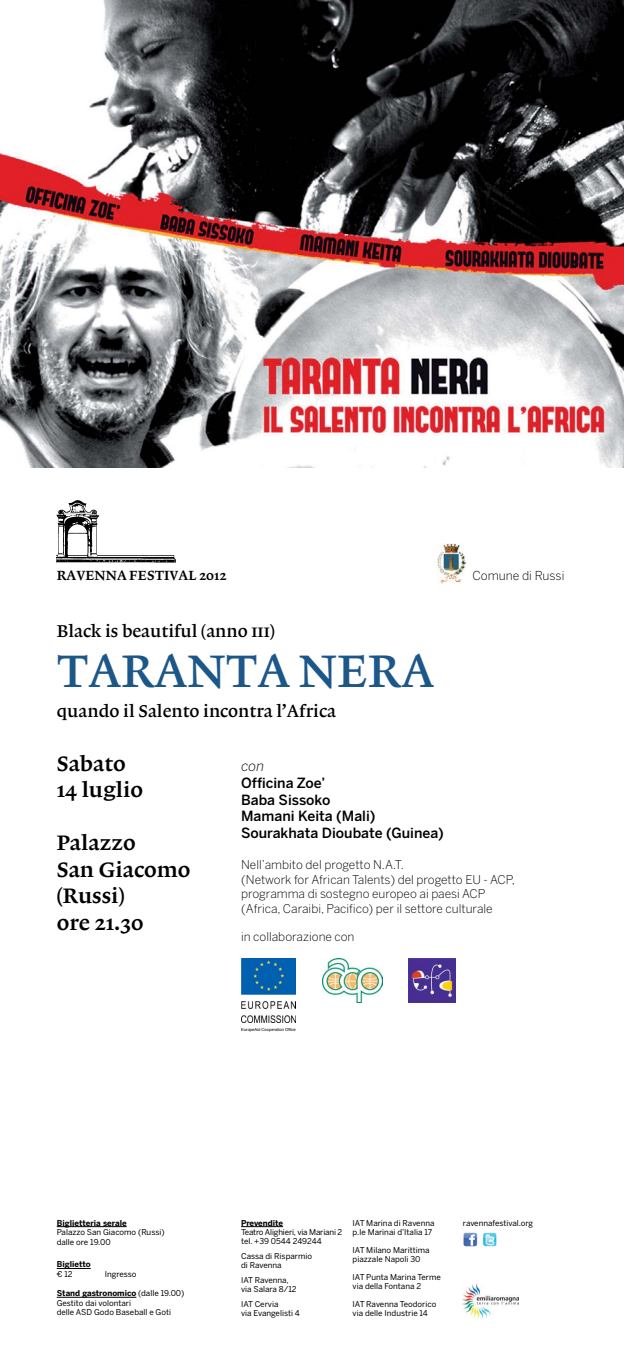
<style>
.page{position:relative;width:624px;height:1361px;background:#fff}
.page>*{position:absolute;margin:0;border:0;box-sizing:border-box;transform-origin:0 0}
.t1{font:48px "Lexicon No 1 Roman B";color:#1c5789}
.t2{font:22px/26.4px "Lexicon No 1 Roman C";color:#000}
.t3{font:18px "Lexicon No 1 Roman B";color:#000}
.t4{font:500 14px/16.8px "Benton Sans";color:#000}
.t5{font:14px "Lexicon No 1 Roman C";color:#000}
.t6{font:italic 300 14px "Benton Sans";color:#000}
.t7{font:300 12.2px "Benton Sans";color:#000}
.t8{font:300 12px/14.4px "Benton Sans";color:#000}
.t9{font:8px/9px "Benton Sans";color:#000}
.t10{font:8px/9px "Benton Sans";letter-spacing:-.02em;color:#000}
.t11{font:700 8px "Benton Sans";color:#000}
.t12{font:4.1px "Helvetica";color:#000}
.s1{font-weight:700}
</style>
<div class="page">
<img style="left:57px;top:500px;width:119px;height:63px">
<hr style="left:241px;top:1226px;width:42px;height:1px;background:#000">
<img style="left:462px;top:1284px;width:56px;height:34px">
<svg style="left:463px;top:1232px;width:9px;height:13px"></svg>
<svg style="left:483px;top:1232px;width:11px;height:13px"></svg>
<img style="left:0;top:0;width:624px;height:468px">
<hr style="left:57px;top:1226px;width:70px;height:1px;background:#000">
<hr style="left:57px;top:1268px;width:34px;height:1px;background:#000">
<hr style="left:57px;top:1297px;width:79px;height:1px;background:#000">
<img style="left:437px;top:543px;width:28px;height:41px">
<img style="left:241px;top:958px;width:55px;height:64px">
<img style="left:322px;top:958px;width:61px;height:44px">
<img style="left:408px;top:958px;width:48px;height:44px">
<h3 class="t5" style="left:57px;top:568px;width:171px">RAVENNA FESTIVAL 2012</h3>
<h3 class="t3" style="left:57px;top:621px;width:220px">Black is beautiful (anno iii)</h3>
<h1 class="t1" style="left:57px;top:644px;width:379px">Taranta Nera</h1>
<h3 class="t3" style="left:57px;top:701px;width:281px">quando il Salento incontra l’Africa</h3>
<h3 class="t7" style="left:472px;top:568px;width:94px">Comune di Russi</h3>
<h2 class="t2" style="left:57px;top:750px;width:88px">Sabato<br>14 luglio</h2>
<h2 class="t2" style="left:57px;top:830px;width:135px">Palazzo<br>San Giacomo (Russi)<br>ore 21.30</h2>
<h3 class="t6" style="left:241px;top:758px;width:24px">con</h3>
<h3 class="t4" style="left:241px;top:774px;width:204px">Officina Zoe’<br>Baba Sissoko<br>Mamani Keita (Mali)<br>Sourakhata Dioubate (Guinea)</h3>
<h3 class="t8" style="left:241px;top:858px;width:275px">Nell’ambito del progetto N.A.T.<br>(Network for African Talents) del progetto EU - ACP, programma di sostegno europeo ai paesi ACP (Africa, Caraibi, Pacifico) per il settore culturale</h3>
<h3 class="t8" style="left:241px;top:930px;width:115px">in collaborazione con</h3>
<p class="t12" style="left:241px;top:1027px;width:56px">EuropeAid Cooperation Office</p>
<p class="t9" style="left:352px;top:1218px;width:83px">IAT Marina di Ravenna p.le Marinai d’Italia 17</p>
<p class="t9" style="left:352px;top:1245px;width:78px">IAT Milano Marittima piazzale Napoli 30</p>
<p class="t9" style="left:352px;top:1272px;width:90px">IAT Punta Marina Terme via della Fontana 2</p>
<p class="t9" style="left:352px;top:1299px;width:85px">IAT Ravenna Teodorico via delle Industrie 14</p>
<p class="t11" style="left:57px;top:1218px;width:71px">Biglietteria serale</p>
<p class="t9" style="left:463px;top:1218px;width:72px">ravennafestival.org</p>
<p class="t9" style="left:57px;top:1227px;width:109px;line-height:9.6px">Palazzo San Giacomo (Russi) dalle ore 19.00</p>
<p class="t11" style="left:57px;top:1259px;width:36px">Biglietto</p>
<p class="t9" style="left:57px;top:1269px;width:17px">€ 12</p>
<p class="t9" style="left:105px;top:1269px;width:33px">Ingresso</p>
<p class="t9" style="left:57px;top:1288px;width:129px;line-height:9.6px"><span class="s1">Stand gastronomico</span> (dalle 19.00)<br>Gestito dai volontari<br>delle ASD Godo Baseball e Goti</p>
<p class="t11" style="left:241px;top:1218px;width:44px">Prevendite</p>
<p class="t10" style="left:241px;top:1227px;width:103px">Teatro Alighieri, via Mariani 2 tel. +39 0544 249244</p>
<p class="t9" style="left:241px;top:1251px;width:72px">Cassa di Risparmio di Ravenna</p>
<p class="t9" style="left:241px;top:1275px;width:57px">IAT Ravenna, via Salara 8/12</p>
<p class="t9" style="left:241px;top:1299px;width:60px">IAT Cervia<br>via Evangelisti 4</p>
</div>
